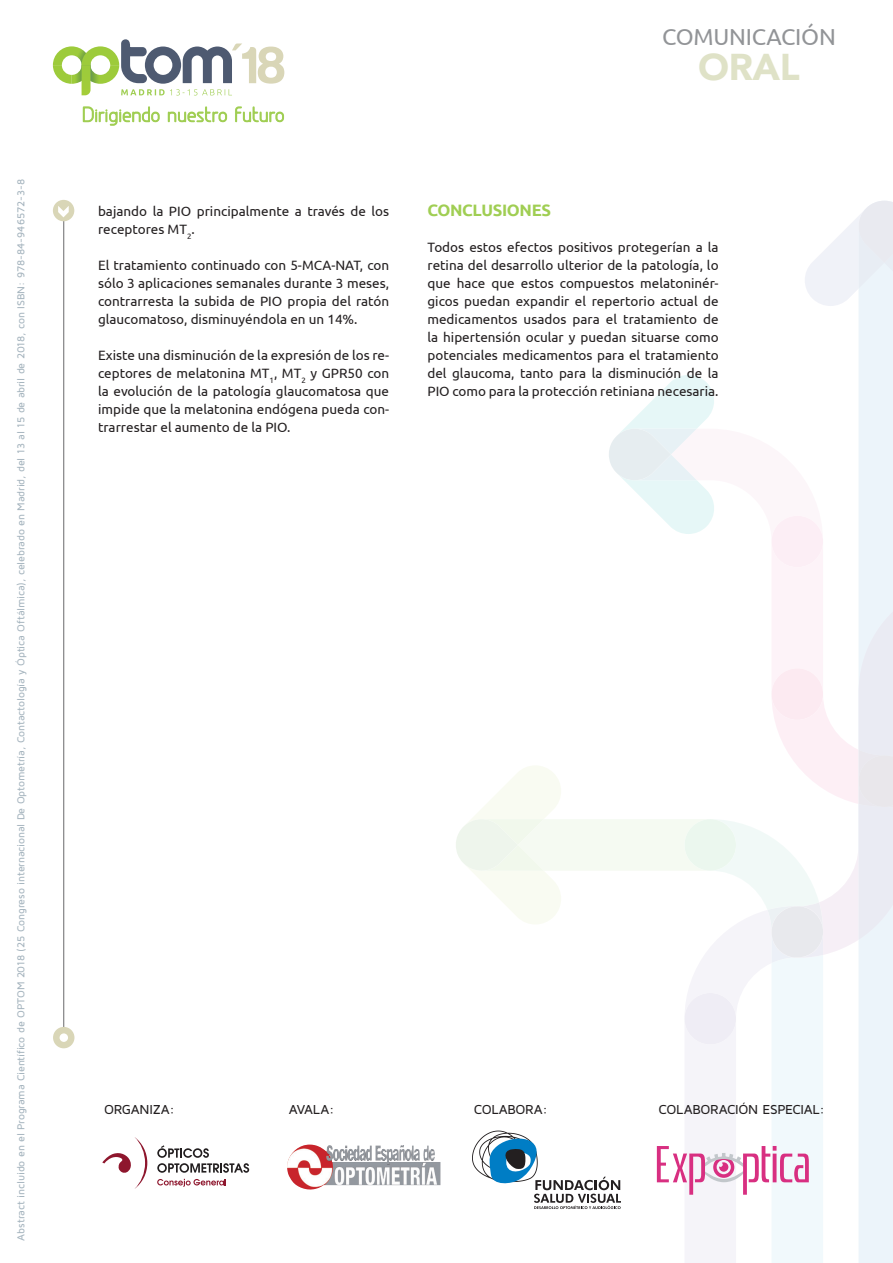
<style>
.page{position:relative;width:893px;height:1263px;background:#fff}
.page>*{position:absolute;margin:0;border:0;box-sizing:border-box;transform-origin:0 0}
.t1{font:900 37.2px "Avenir";color:#dfe2c7}
.t2{font:23.1px "Ubuntu";letter-spacing:-.01em;color:#929497}
.t3{font:19.65px "Greyscale Basic";color:#a0ce53}
.t4{font:700 16.5px "Ubuntu";letter-spacing:-.02em;color:#a0ce53}
.t5{font:13.5px/18px "Ubuntu";color:#231f20;text-align:justify}
.t6{font:500 13.5px "Maven Pro";letter-spacing:-.025em;color:#231f20}
.t7{font:500 10.5px "Maven Pro";letter-spacing:-.015em;color:#a5b4be}
</style>
<div class="page">
<hr style="left:63px;top:209px;width:1px;height:828px;background:#69696c">
<div style="left:53px;top:200px;width:21px;height:21px;background:#d9d6b7;border-radius:50%"></div>
<svg style="left:58px;top:206px;width:11px;height:11px"></svg>
<div style="left:53px;top:1027px;width:21px;height:21px;background:#d9d6b7;border-radius:50%"></div>
<div style="left:60px;top:1033px;width:8px;height:9px;background:#fff;border-radius:50%"></div>
<svg style="left:53px;top:39px;width:231px;height:56px"></svg>
<svg style="left:83px;top:106px;width:77px;height:20px"></svg>
<svg style="left:168px;top:106px;width:59px;height:16px"></svg>
<svg style="left:235px;top:106px;width:49px;height:16px"></svg>
<svg style="left:157px;top:1145px;width:92px;height:28px"></svg>
<svg style="left:157px;top:1179px;width:69px;height:8px"></svg>
<svg style="left:102px;top:1137px;width:45px;height:52px"></svg>
<img style="left:287px;top:1144px;width:153px;height:46px">
<svg style="left:456px;top:201px;width:437px;height:1062px"></svg>
<p class="t7" style="left:14px;top:1240px;width:1063px;rotate:-90deg">ABSTRACT INCLUIDO EN EL PROGRAMA CIENTÍFICO DE OPTOM 2018 (25 CONGRESO INTERNACIONAL DE OPTOMETRÍA, CONTACTOLOGÍA Y ÓPTICA OFTÁLMICA), CELEBRADO EN MADRID, DEL 13 AL 15 DE ABRIL DE 2018, CON ISBN: 978-84-946572-3-8</p>
<h3 class="t3" style="left:82px;top:103px;width:204px">Dirigiendo nuestro futuro</h3>
<p class="t5" style="left:98px;top:202px;width:293px">bajando la PIO principalmente a través de los receptores MT<sub>2</sub>.</p>
<p class="t5" style="left:98px;top:256px;width:293px">El tratamiento continuado con 5-MCA-NAT, con sólo 3 aplicaciones semanales durante 3 meses, contrarresta la subida de PIO propia del ratón glaucomatoso, disminuyéndola en un 14%.</p>
<p class="t5" style="left:98px;top:346px;width:293px">Existe una disminución de la expresión de los re&shy;ceptores de melatonina MT<sub>1</sub>, MT<sub>2</sub> y GPR50 con la evolución de la patología glaucomatosa que impide que la melatonina endógena pueda con&shy;trarrestar el aumento de la PIO.</p>
<h2 class="t2" style="left:662px;top:22px;width:171px">COMUNICACIón</h2>
<h1 class="t1" style="left:698px;top:35px;width:103px">ORAL</h1>
<p class="t4" style="left:427px;top:200px;width:125px">CONCLUSIONES</p>
<p class="t5" style="left:427px;top:238px;width:293px">Todos estos efectos positivos protegerían a la retina del desarrollo ulterior de la patología, lo que hace que estos compuestos melatoninér&shy;gicos puedan expandir el repertorio actual de medicamentos usados para el tratamiento de la hipertensión ocular y puedan situarse como potenciales medicamentos para el tratamiento del glaucoma, tanto para la disminución de la PIO como para la protección retiniana necesaria.</p>
<p class="t6" style="left:104px;top:1101px;width:72px">ORGANIZA:</p>
<p class="t6" style="left:289px;top:1101px;width:47px">AVALA:</p>
<p class="t6" style="left:474px;top:1101px;width:76px">COLABORA:</p>
<p class="t6" style="left:659px;top:1101px;width:10px">COLABORACIÓN</p>
<p class="t6" style="left:762px;top:1101px;width:38px">ESPECIAL</p>
<p class="t6" style="left:819px;top:1101px;width:7px">:</p>
</div>
